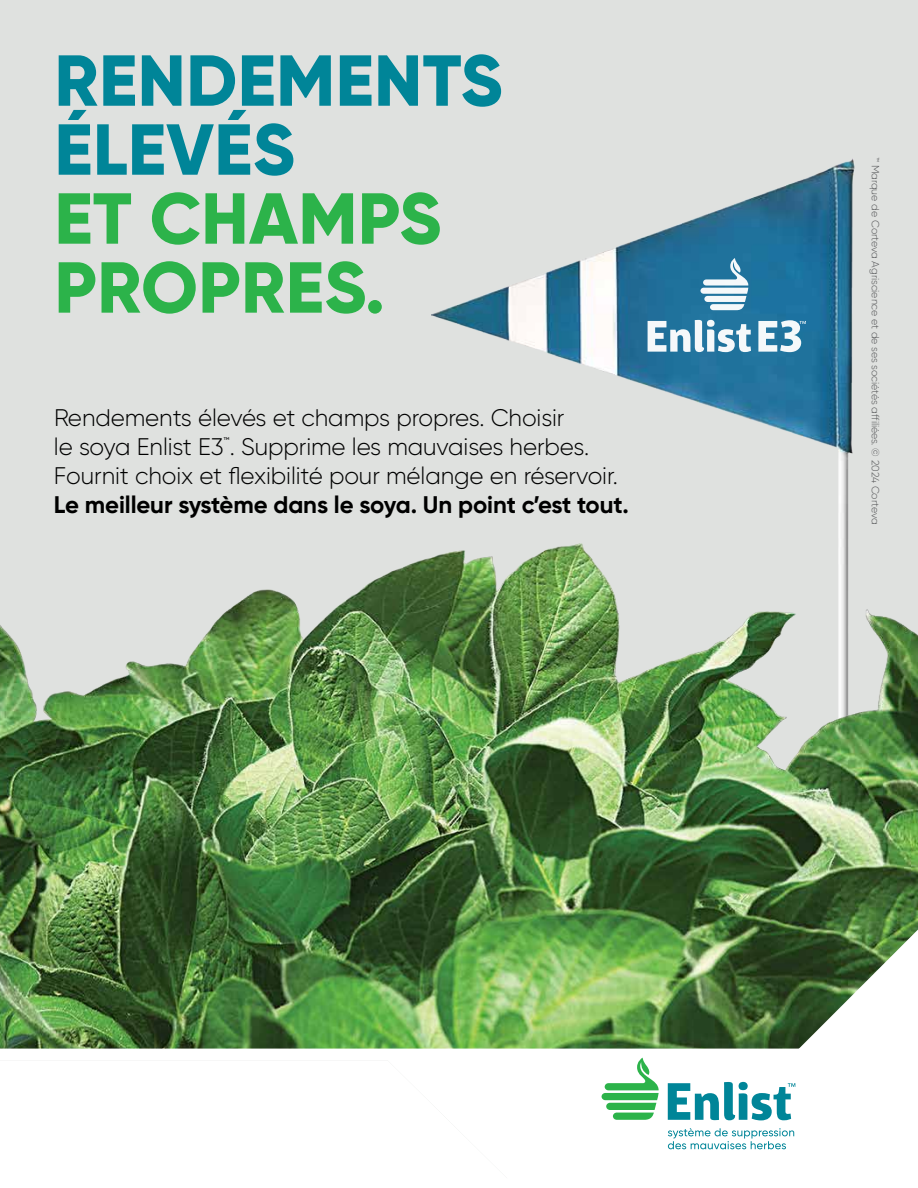
<style>
.page{position:relative;width:918px;height:1188px;background:#fff}
.page>*{position:absolute;margin:0;border:0;box-sizing:border-box;transform-origin:0 0}
.t1{font:800 72px/69px "Gilroy";letter-spacing:.005em;color:#008598}
.t2{font:800 72px/69px "Gilroy";letter-spacing:.005em;color:#2cb34a}
.t3{font:300 24px/28.8px "Gilroy";letter-spacing:-.005em;color:#000}
.t4{font:700 24px "Gilroy";letter-spacing:-.005em;color:#000}
.t5{font:300 10.5px "Gilroy";letter-spacing:-.005em;color:#58595b}
</style>
<div class="page">
<img style="left:0;top:0;width:918px;height:1150px">
<h1 class="t1" style="left:54px;top:46px;width:450px">RENDEMENTS<br>ÉLEVÉS</h1>
<h1 class="t2" style="left:54px;top:184px;width:388px">ET CHAMPS<br>PROPRES.</h1>
<p class="t3" style="left:54px;top:403px;width:565px">Rendements élevés et champs propres. Choisir<br>le soya Enlist E3<sup>™</sup>. Supprime les mauvaises herbes.<br>Fournit choix et flexibilité pour mélange en réservoir.</p>
<p class="t4" style="left:54px;top:489px;width:577px">Le meilleur système dans le soya. Un point c’est tout.</p>
<p class="t5" style="left:882px;top:157px;width:369px;rotate:90deg">™ Marque de Corteva Agriscience et de ses sociétés affiliées. © 2024 Corteva</p>
</div>
